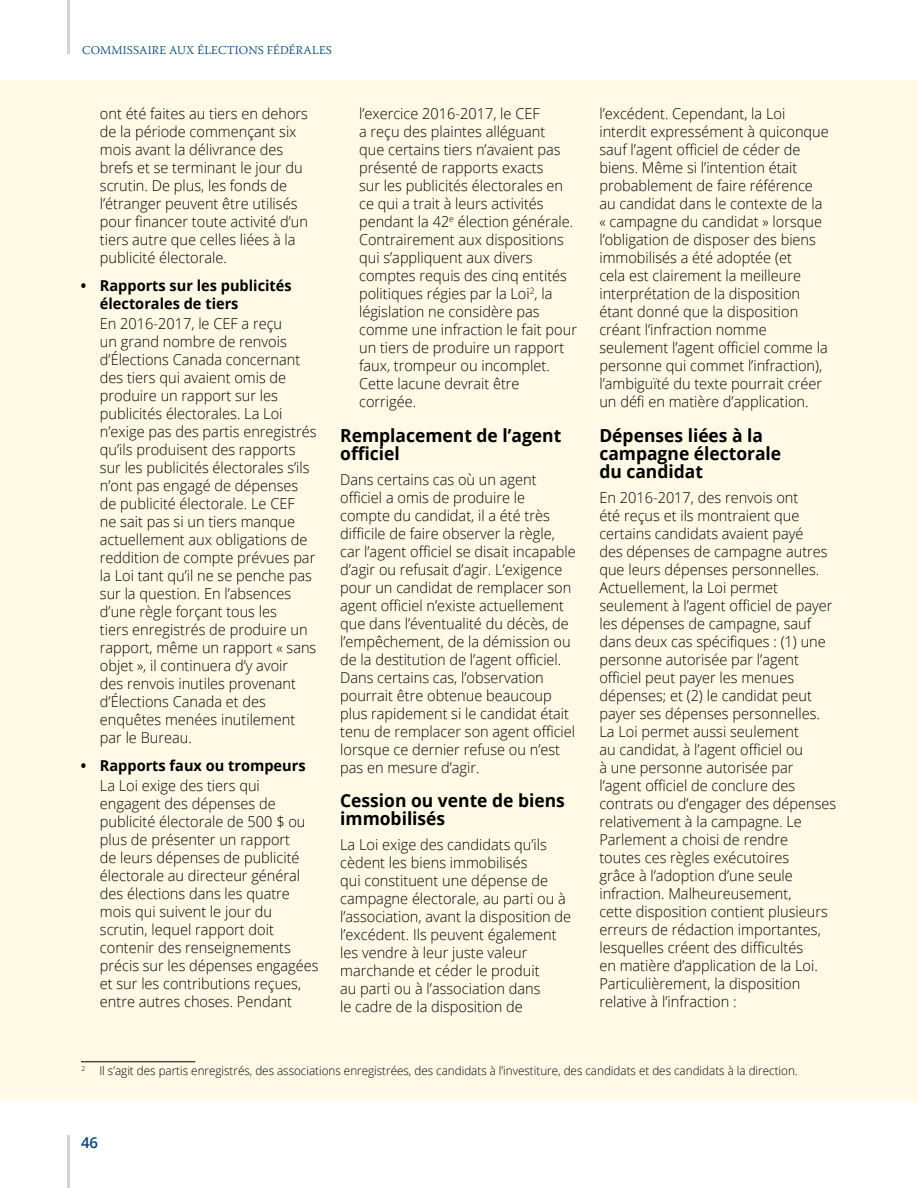
<style>
.page{position:relative;width:918px;height:1188px;background:#fff}
.page>*{position:absolute;margin:0;border:0;box-sizing:border-box;transform-origin:0 0}
.t1{font:700 18px/18px "Open Sans";color:#000}
.t2{font:300 15px/18px "Open Sans";color:#000}
.t3{font:700 15px/18px "Open Sans";color:#000}
.t4{font:600 15px "Open Sans";color:#00467f}
.t5{font:300 12px "Open Sans";color:#000}
.t6{font:300 12px "Warnock Pro";letter-spacing:.01em;color:#00467f}
</style>
<div class="page">
<div style="left:0;top:80px;width:918px;height:1020px;background:#fff9e6"></div>
<hr style="left:68px;top:0;width:2px;height:53px;background:#d1d3d4">
<hr style="left:68px;top:1135px;width:2px;height:53px;background:#d1d3d4">
<hr style="left:81px;top:1062px;width:114px;height:1px;background:#000">
<p class="t6" style="left:82px;top:43px;width:65px">COMMISSAIRE</p>
<p class="t6" style="left:169px;top:43px;width:37px">AU X ÉLECTION</p>
<p class="t6" style="left:258px;top:43px;width:24px">S FÉDÉRALE</p>
<p class="t6" style="left:326px;top:43px;width:8px">S</p>
<p class="t2" style="left:100px;top:105px;width:210px">ont été faites au tiers en dehors de la période commençant six mois avant la délivrance des brefs et se terminant le jour du scrutin. De plus, les fonds de l’étranger peuvent être utilisés pour financer toute activité d’un tiers autre que celles liées à la publicité électorale.</p>
<p class="t3" style="left:100px;top:276px;width:193px;text-indent:-19px">• Rapports sur les publicités électorales de tiers</p>
<p class="t2" style="left:100px;top:315px;width:218px">En 2016-2017, le CEF a reçu<br>un grand nombre de renvois d’Élections Canada concernant des tiers qui avaient omis de produire un rapport sur les publicités électorales. La Loi n’exige pas des partis enregistrés qu’ils produisent des rapports sur les publicités électorales s’ils n’ont pas engagé de dépenses de publicité électorale. Le CEF<br>ne sait pas si un tiers manque actuellement aux obligations de reddition de compte prévues par la Loi tant qu’il ne se penche pas sur la question. En l’absences d’une règle forçant tous les<br>tiers enregistrés de produire un rapport, même un rapport « sans objet », il continuera d’y avoir<br>des renvois inutiles provenant d’Élections Canada et des enquêtes menées inutilement par le Bureau.</p>
<p class="t3" style="left:81px;top:756px;width:226px">• Rapports faux ou trompeurs</p>
<p class="t2" style="left:100px;top:776px;width:220px">La Loi exige des tiers qui engagent des dépenses de publicité électorale de 500 $ ou plus de présenter un rapport<br>de leurs dépenses de publicité électorale au directeur général des élections dans les quatre mois qui suivent le jour du scrutin, lequel rapport doit contenir des renseignements précis sur les dépenses engagées et sur les contributions reçues, entre autres choses. Pendant</p>
<p class="t2" style="left:359px;top:105px;width:219px">l’exercice 2016-2017, le CEF<br>a reçu des plaintes alléguant<br>que certains tiers n’avaient pas présenté de rapports exacts<br>sur les publicités électorales en ce qui a trait à leurs activités pendant la 42<sup>e</sup> élection générale.<br>Contrairement aux dispositions qui s’appliquent aux divers comptes requis des cinq entités politiques régies par la Loi<sup>2</sup>, la législation ne considère pas comme une infraction le fait pour un tiers de produire un rapport faux, trompeur ou incomplet.<br>Cette lacune devrait être corrigée.</p>
<p class="t1" style="left:340px;top:426px;width:223px">Remplacement de l’agent officiel</p>
<p class="t2" style="left:340px;top:470px;width:237px">Dans certains cas où un agent officiel a omis de produire le compte du candidat, il a été très difficile de faire observer la règle, car l’agent officiel se disait incapable d’agir ou refusait d’agir. L’exigence pour un candidat de remplacer son agent officiel n’existe actuellement que dans l’éventualité du décès, de l’empêchement, de la démission ou de la destitution de l’agent officiel.<br>Dans certains cas, l’observation pourrait être obtenue beaucoup plus rapidement si le candidat était tenu de remplacer son agent officiel lorsque ce dernier refuse ou n’est pas en mesure d’agir.</p>
<p class="t1" style="left:340px;top:791px;width:226px">Cession ou vente de biens immobilisés</p>
<p class="t2" style="left:340px;top:835px;width:233px">La Loi exige des candidats qu’ils cèdent les biens immobilisés<br>qui constituent une dépense de campagne électorale, au parti ou à l’association, avant la disposition de l’excédent. Ils peuvent également les vendre à leur juste valeur marchande et céder le produit<br>au parti ou à l’association dans<br>le cadre de la disposition de</p>
<p class="t2" style="left:599px;top:105px;width:231px">l’excédent. Cependant, la Loi interdit expressément à quiconque sauf l’agent officiel de céder de biens. Même si l’intention était probablement de faire référence au candidat dans le contexte de la « campagne du candidat » lorsque l’obligation de disposer des biens immobilisés a été adoptée (et<br>cela est clairement la meilleure interprétation de la disposition étant donné que la disposition créant l’infraction nomme seulement l’agent officiel comme la personne qui commet l’infraction), l’ambiguïté du texte pourrait créer un défi en matière d’application.</p>
<p class="t1" style="left:599px;top:426px;width:183px">Dépenses liées à la campagne électorale du candidat</p>
<p class="t2" style="left:599px;top:488px;width:238px">En 2016-2017, des renvois ont<br>été reçus et ils montraient que certains candidats avaient payé<br>des dépenses de campagne autres que leurs dépenses personnelles.<br>Actuellement, la Loi permet seulement à l’agent officiel de payer les dépenses de campagne, sauf dans deux cas spécifiques : (1) une personne autorisée par l’agent officiel peut payer les menues dépenses; et (2) le candidat peut payer ses dépenses personnelles.<br>La Loi permet aussi seulement<br>au candidat, à l’agent officiel ou<br>à une personne autorisée par l’agent officiel de conclure des contrats ou d’engager des dépenses relativement à la campagne. Le<br>Parlement a choisi de rendre<br>toutes ces règles exécutoires<br>grâce à l’adoption d’une seule infraction. Malheureusement,<br>cette disposition contient plusieurs erreurs de rédaction importantes, lesquelles créent des difficultés<br>en matière d’application de la Loi.<br>Particulièrement, la disposition relative à l’infraction :</p>
<p class="t5" style="left:81px;top:1063px;width:718px"><sup>2</sup> Il s’agit des partis enregistrés, des associations enregistrées, des candidats à l’investiture, des candidats et des candidats à la direction.</p>
<p class="t4" style="left:81px;top:1133px;width:19px">46</p>
</div>
